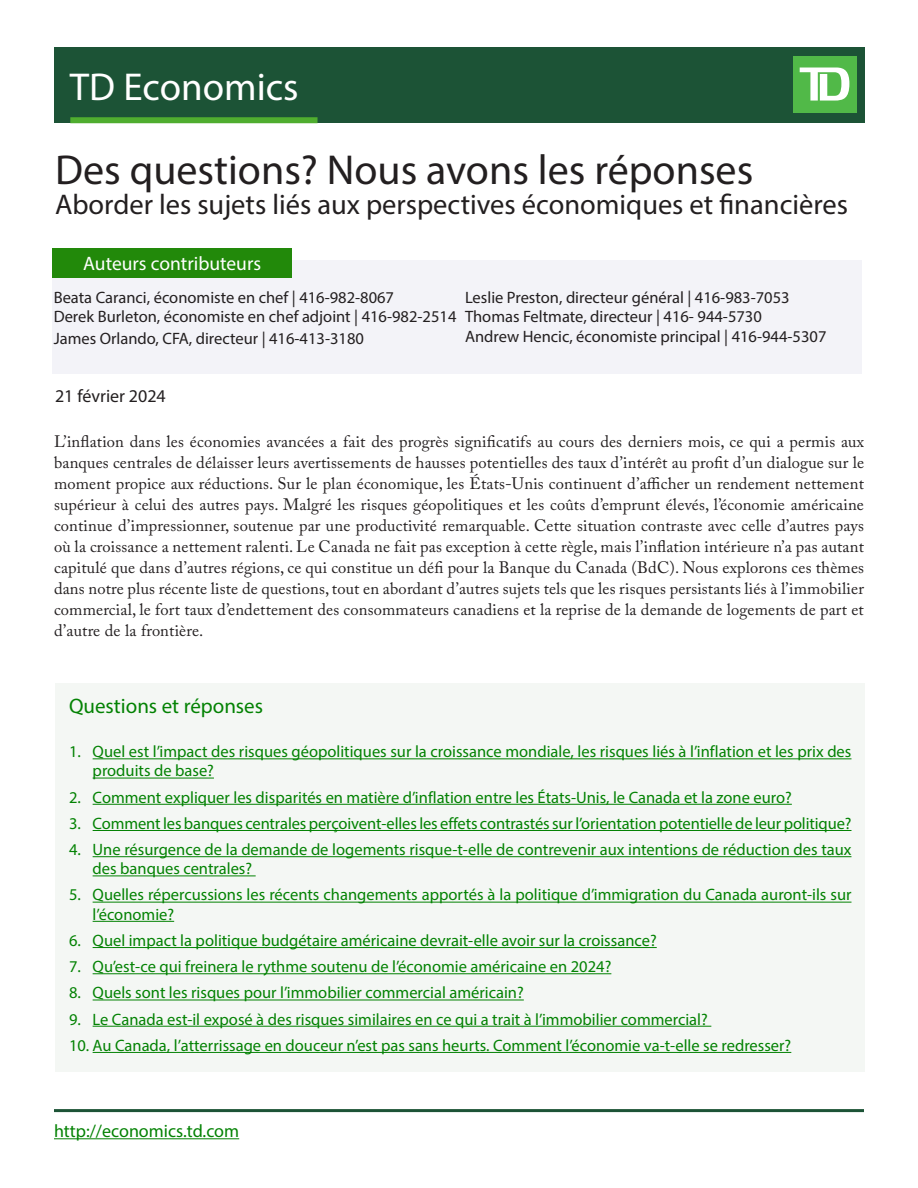
<style>
.page{position:relative;width:918px;height:1188px;background:#fff}
.page>*{position:absolute;margin:0;border:0;box-sizing:border-box;transform-origin:0 0}
.t1{font:42px "Myriad Pro";color:#231f20}
.t2{font:39px "Myriad Pro";color:#fff}
.t3{font:28.5px "Myriad Pro";color:#231f20}
.page_1-_dept{font:21px "Myriad Pro";color:#038203}
.Subtitle{font:19.5px "Myriad Pro";color:#fff}
.t4{font:18px "Myriad Pro";color:#038203}
.Date{font:18px "Myriad Pro";color:#231f20}
.Lead_paragraph{font:16.5px/21px "Adobe Caslon Pro";letter-spacing:.01em;color:#231f20;text-align:justify}
.t5{font:16.5px/19.2px "Myriad Pro";color:#038203}
.Economist_Name{font:16.5px "Myriad Pro";color:#231f20}
</style>
<div class="page">
<div style="left:54px;top:47px;width:810px;height:76px;background:#1c5336"></div>
<div style="left:793px;top:56px;width:63px;height:57px;background:#51b948"></div>
<svg style="left:800px;top:68px;width:49px;height:33px"></svg>
<div style="left:70px;top:117px;width:248px;height:6px;background:#4fad2f"></div>
<hr style="left:54px;top:1138px;width:185px;height:1px;background:#038203">
<hr style="left:54px;top:1109px;width:810px;height:3px;background:#1c5336">
<div style="left:56px;top:684px;width:809px;height:388px;background:#f4f7f4"></div>
<hr style="left:93px;top:758px;width:759px;height:1px;background:#038203">
<hr style="left:93px;top:778px;width:121px;height:1px;background:#038203">
<hr style="left:93px;top:804px;width:699px;height:1px;background:#038203">
<hr style="left:93px;top:830px;width:759px;height:1px;background:#038203">
<hr style="left:93px;top:856px;width:759px;height:1px;background:#038203">
<hr style="left:93px;top:875px;width:163px;height:1px;background:#038203">
<hr style="left:93px;top:902px;width:759px;height:1px;background:#038203">
<hr style="left:93px;top:921px;width:81px;height:1px;background:#038203">
<hr style="left:93px;top:947px;width:564px;height:1px;background:#038203">
<hr style="left:93px;top:973px;width:518px;height:1px;background:#038203">
<hr style="left:93px;top:1000px;width:431px;height:1px;background:#038203">
<hr style="left:93px;top:1026px;width:618px;height:1px;background:#038203">
<hr style="left:93px;top:1052px;width:698px;height:1px;background:#038203">
<div style="left:53px;top:261px;width:809px;height:113px;background:#f3f3f8"></div>
<div style="left:53px;top:248px;width:239px;height:30px;background:#22890a"></div>
<h2 class="t2" style="left:70px;top:63px;width:230px">TD Economics</h2>
<p class="t1" style="left:55px;top:144px;width:700px">Des questions? Nous avons les réponses</p>
<p class="t3" style="left:55px;top:187px;width:794px">Aborder les sujets liés aux perspectives économiques et financières</p>
<p class="Subtitle" style="left:83px;top:251px;width:179px">Auteurs contributeurs</p>
<p class="Economist_Name" style="left:54px;top:287px;width:342px">Beata Caranci, économiste en chef | 416-982-8067</p>
<p class="Economist_Name" style="left:54px;top:307px;width:404px">Derek Burleton, économiste en chef adjoint | 416-982-2514</p>
<p class="Economist_Name" style="left:54px;top:328px;width:312px">James Orlando, CFA, directeur | 416-413-3180</p>
<p class="Economist_Name" style="left:465px;top:287px;width:326px">Leslie Preston, directeur général | 416-983-7053</p>
<p class="Economist_Name" style="left:465px;top:307px;width:298px">Thomas Feltmate, directeur | 416- 944-5730</p>
<p class="Economist_Name" style="left:465px;top:326px;width:363px">Andrew Hencic, économiste principal | 416-944-5307</p>
<p class="Date" style="left:55px;top:385px;width:112px">21 février 2024</p>
<p class="Lead_paragraph" style="left:54px;top:431px;width:812px">L’inflation dans les économies avancées a fait des progrès significatifs au cours des derniers mois, ce qui a permis aux banques centrales de délaisser leurs avertissements de hausses potentielles des taux d’intérêt au profit d’un dialogue sur le moment propice aux réductions. Sur le plan économique, les États-Unis continuent d’afficher un rendement nettement supérieur à celui des autres pays. Malgré les risques géopolitiques et les coûts d’emprunt élevés, l’économie américaine continue d’impressionner, soutenue par une productivité remarquable. Cette situation contraste avec celle d’autres pays où la croissance a nettement ralenti. Le Canada ne fait pas exception à cette règle, mais l’inflation intérieure n’a pas autant capitulé que dans d’autres régions, ce qui constitue un défi pour la Banque du Canada (BdC). Nous explorons ces thèmes dans notre plus récente liste de questions, tout en abordant d’autres sujets tels que les risques persistants liés à l’immobilier commercial, le fort taux d’endettement des consommateurs canadiens et la reprise de la demande de logements de part et d’autre de la frontière.</p>
<p class="page_1-_dept" style="left:69px;top:693px;width:196px">Questions et réponses</p>
<p class="t5" style="left:93px;top:742px;width:760px;text-indent:-24px">1. Quel est l’impact des risques géopolitiques sur la croissance mondiale, les risques liés à l’inflation et les prix des produits de base?</p>
<p class="t5" style="left:69px;top:787px;width:724px">2. Comment expliquer les disparités en matière d’inflation entre les États-Unis, le Canada et la zone euro?</p>
<p class="t5" style="left:69px;top:813px;width:784px">3. Comment les banques centrales perçoivent-elles les effets contrastés sur l’orientation potentielle de leur politique?</p>
<p class="t5" style="left:93px;top:840px;width:760px;text-indent:-24px">4. Une résurgence de la demande de logements risque-t-elle de contrevenir aux intentions de réduction des taux des banques centrales?</p>
<p class="t5" style="left:93px;top:885px;width:760px;text-indent:-24px">5. Quelles répercussions les récents changements apportés à la politique d’immigration du Canada auront-ils sur l’économie?</p>
<p class="t5" style="left:69px;top:931px;width:589px">6. Quel impact la politique budgétaire américaine devrait-elle avoir sur la croissance?</p>
<p class="t5" style="left:69px;top:957px;width:544px">7. Qu’est-ce qui freinera le rythme soutenu de l’économie américaine en 2024?</p>
<p class="t5" style="left:69px;top:983px;width:456px">8. Quels sont les risques pour l’immobilier commercial américain?</p>
<p class="t5" style="left:69px;top:1009px;width:640px">9. Le Canada est-il exposé à des risques similaires en ce qui a trait à l’immobilier commercial?</p>
<p class="t5" style="left:69px;top:1035px;width:724px">10. Au Canada, l’atterrissage en douceur n’est pas sans heurts. Comment l’économie va-t-elle se redresser?</p>
<p class="t4" style="left:54px;top:1120px;width:187px">http://economics.td.com</p>
</div>
